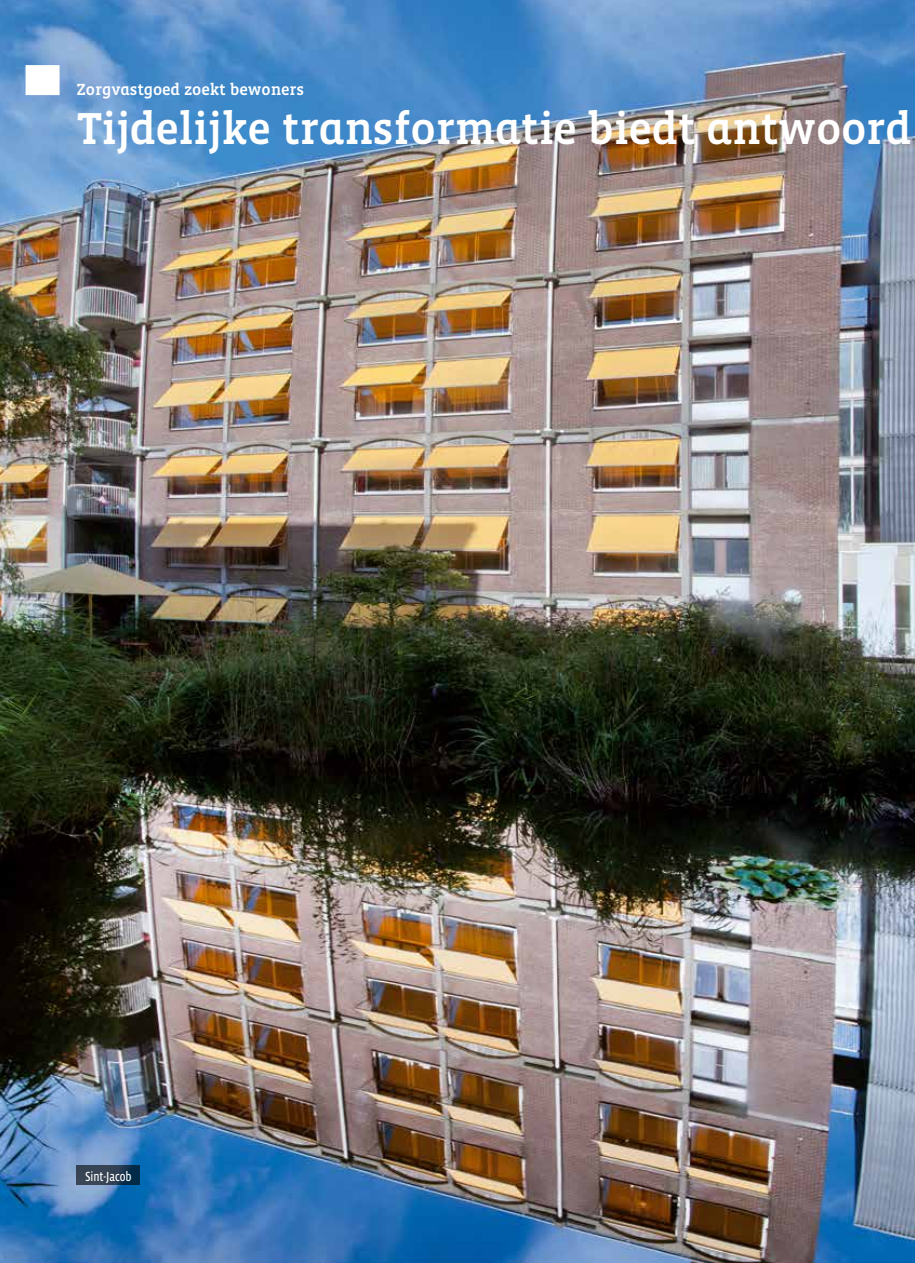
<style>
.page{position:relative;width:915px;height:1263px;background:#fff}
.page>*{position:absolute;margin:0;border:0;box-sizing:border-box;transform-origin:0 0}
.t1{font:500 45.75px "Vista Slab OT";letter-spacing:-.01em;color:#fff}
.t2{font:500 16.5px "Vista Slab OT";letter-spacing:-.005em;color:#fff}
.t3{font:13.5px "Vista Sans Nar OT";letter-spacing:-.005em;color:#fff}
</style>
<div class="page">
<img style="left:0;top:0;width:914px;height:1263px">
<div style="left:26px;top:65px;width:34px;height:30px;background:#fff"></div>
<svg style="left:77px;top:1165px;width:63px;height:20px"></svg>
<p class="t2" style="left:77px;top:81px;width:229px">Zorgvastgoed zoekt bewoners</p>
<p class="t1" style="left:77px;top:105px;width:836px">Tijdelijke transformatie biedt antwoord</p>
<p class="t3" style="left:85px;top:1169px;width:48px">Sint-Jacob</p>
</div>
